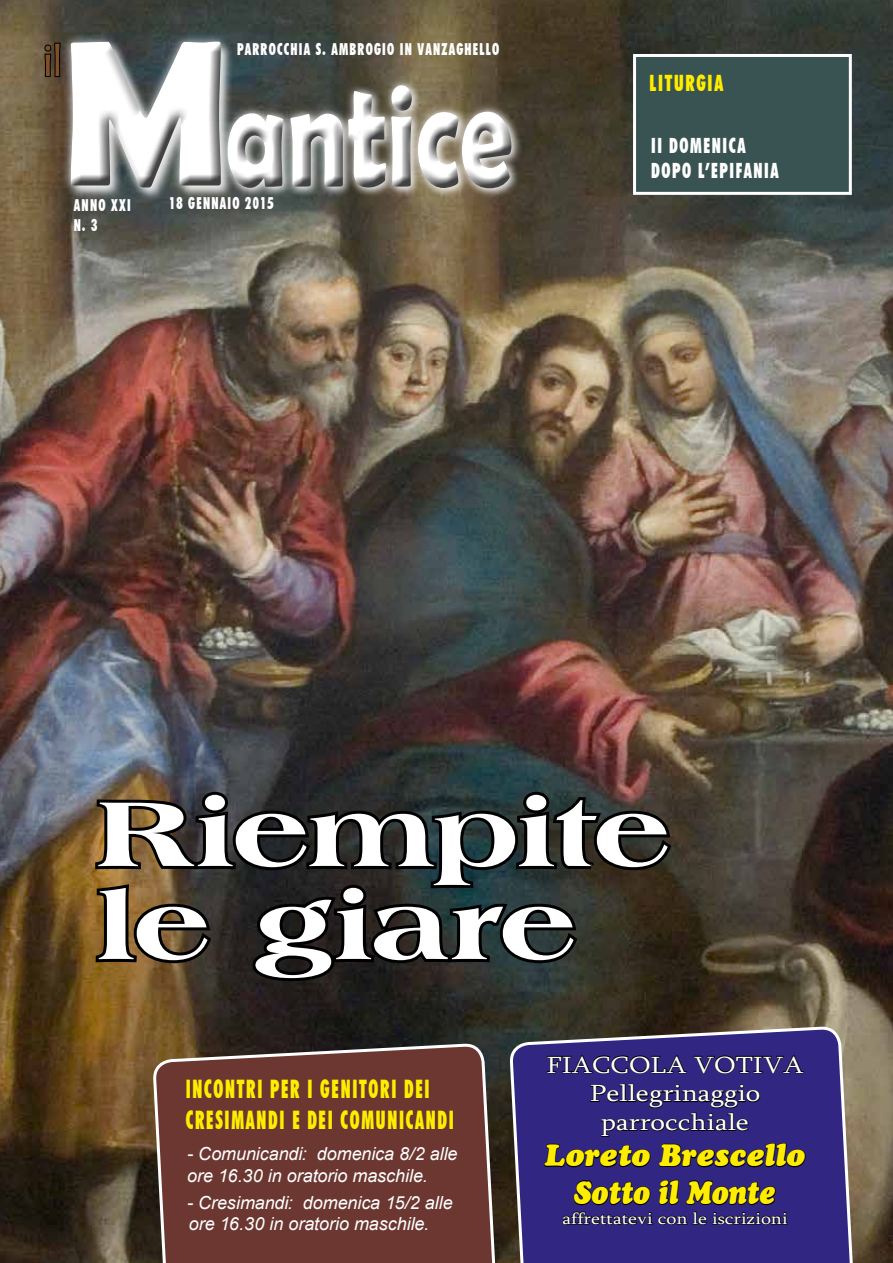
<style>
.page{position:relative;width:893px;height:1263px;background:#fff}
.page>*{position:absolute;margin:0;border:0;box-sizing:border-box;transform-origin:0 0}
.t1{font:700 150.15px "Berlin Sans FB Demi";color:#fff;scale:.7 1}
.t2{font:800 97.5px/93px "Americana BT";letter-spacing:-.02em;color:#fff;scale:1.32 1}
.t3{font:48.9px "Berlin Sans FB";color:#7f4f29;scale:.88 1}
.t4{font:italic 900 31.5px "Cooper BT";color:#ffed00;scale:.86 1}
.t5{font:italic 900 30px "Cooper BT";color:#ffed00}
.t6{font:900 condensed 25.5px/30.6px "Futura BT";letter-spacing:.1em;color:#ffed00;scale:.68 1}
.t7{font:24px/28.8px "Sylfaen";color:#fff;text-align:center;scale:1.19 1}
.t8{font:900 condensed 22.5px "Futura BT";color:#ffed00;scale:.76 1}
.t9{font:900 condensed 21px/25.3px "Futura BT";letter-spacing:.1em;color:#fff;scale:.76 1}
.t10{font:italic 18px/21.6px "Arial";letter-spacing:-.005em;color:#fff}
.t11{font:900 condensed 16.5px "Futura BT";letter-spacing:.1em;color:#fff;scale:.76 1}
.t12{font:16.5px "Sylfaen";color:#fff;scale:1.19 1}
.s1{font-size:208.65px}
</style>
<div class="page">
<img style="left:0;top:0;width:893px;height:1263px">
<svg style="left:44px;top:42px;width:3px;height:35px"></svg>
<div style="left:217px;top:46px;width:423px;height:173px;background:#fff;opacity:.75"></div>
<div style="left:225px;top:84px;width:297px;height:115px;background:#000;opacity:.75"></div>
<div style="left:47px;top:0;width:432px;height:228px;background:#fff;opacity:.75"></div>
<div style="left:60px;top:30px;width:169px;height:162px;background:#fff;opacity:.75"></div>
<div style="left:62px;top:35px;width:170px;height:163px;background:#000;opacity:.75"></div>
<div style="left:633px;top:54px;width:219px;height:141px;background:#395352;border:3px solid #fff"></div>
<img style="left:17px;top:644px;width:658px;height:340px">
<svg style="left:154px;top:1044px;width:342px;height:219px"></svg>
<svg style="left:510px;top:1027px;width:343px;height:236px"></svg>
<svg style="left:543px;top:1050px;width:263px;height:186px"></svg>
<h3 class="t3" style="left:43px;top:33px;width:23px">il</h3>
<h1 class="t1" style="left:61px;top:47px;width:646px"><span class="s1">M</span>antice</h1>
<p class="t11" style="left:237px;top:39px;width:346px">PARROCCHIA S. AMBROGIO IN VANZAGHELLO</p>
<p class="t11" style="left:74px;top:195px;width:75px">ANNO XXI</p>
<p class="t11" style="left:169px;top:193px;width:139px">18 GENNAIO 2015</p>
<p class="t11" style="left:74px;top:215px;width:32px">N. 3</p>
<p class="t8" style="left:649px;top:70px;width:61px">LITURGIA</p>
<p class="t9" style="left:651px;top:132px;width:170px">II DOMENICA<br>DOPO L’EPIFANIA</p>
<h2 class="t2" style="left:97px;top:785px;width:437px">Riempite le giare</h2>
<h3 class="t6" style="left:186px;top:1073px;width:396px">INCONTRI PER I GENITORI DEI<br>CRESIMANDI E DEI COMUNICANDI</h3>
<p class="t10" style="left:187px;top:1143px;width:272px">- Comunicandi: domenica 8/2 alle ore 16.30 in oratorio maschile.</p>
<p class="t10" style="left:187px;top:1192px;width:267px">- Cresimandi: domenica 15/2 alle ore 16.30 in oratorio maschile.</p>
<h3 class="t7" style="left:546px;top:1050px;width:218px">FIACCOLA VOTIVA<br>Pellegrinaggio parrocchiale</h3>
<h3 class="t5" style="left:545px;top:1137px;width:262px">Loreto Brescello</h3>
<h3 class="t4" style="left:574px;top:1174px;width:236px">Sotto il Monte</h3>
<p class="t12" style="left:562px;top:1207px;width:191px">affrettatevi con le iscrizioni</p>
</div>
